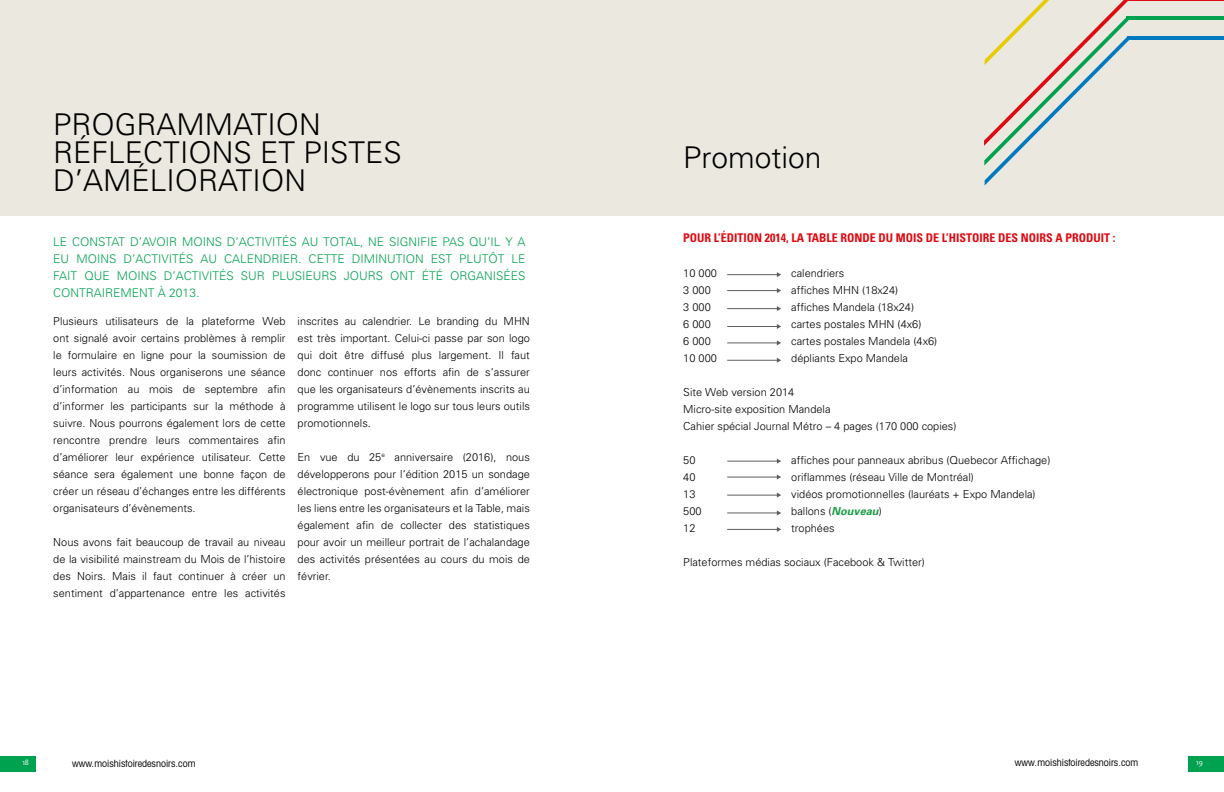
<style>
.page{position:relative;width:1224px;height:792px;background:#fff}
.page>*{position:absolute;margin:0;border:0;box-sizing:border-box;transform-origin:0 0}
.t1{font:300 30px/28px "Univers";color:#000}
.t2{font:300 12px "Univers";color:#00a14f}
.t3{font:700 condensed 12px "Univers";color:#de0a12}
.t4{font:300 11px/17px "Univers";color:#000;text-align:justify}
.t5{font:condensed 10px "Avant Garde";color:#000}
.t6{font:8px "Kievit Pro";color:#fff}
.s1{font-weight:700;font-style:italic;color:#1c9d47}
</style>
<div class="page">
<div style="left:0;top:756px;width:36px;height:16px;background:#00a14f"></div>
<div style="left:1188px;top:756px;width:36px;height:16px;background:#00a14f"></div>
<div style="left:612px;top:0;width:612px;height:216px;background:#ebe8e0"></div>
<hr style="left:727px;top:274px;width:51px;height:1px;background:#5c5d60">
<svg style="left:777px;top:272px;width:4px;height:5px"></svg>
<hr style="left:727px;top:290px;width:51px;height:1px;background:#5c5d60">
<svg style="left:777px;top:288px;width:4px;height:5px"></svg>
<hr style="left:727px;top:308px;width:51px;height:1px;background:#5c5d60">
<svg style="left:777px;top:306px;width:4px;height:5px"></svg>
<hr style="left:727px;top:326px;width:51px;height:1px;background:#5c5d60">
<svg style="left:777px;top:324px;width:4px;height:5px"></svg>
<hr style="left:727px;top:343px;width:51px;height:1px;background:#5c5d60">
<svg style="left:777px;top:340px;width:4px;height:5px"></svg>
<hr style="left:727px;top:360px;width:51px;height:1px;background:#5c5d60">
<svg style="left:777px;top:358px;width:4px;height:5px"></svg>
<hr style="left:727px;top:461px;width:51px;height:1px;background:#5c5d60">
<svg style="left:777px;top:459px;width:4px;height:5px"></svg>
<hr style="left:727px;top:477px;width:51px;height:1px;background:#5c5d60">
<svg style="left:777px;top:475px;width:4px;height:5px"></svg>
<hr style="left:727px;top:495px;width:51px;height:1px;background:#5c5d60">
<svg style="left:777px;top:493px;width:4px;height:5px"></svg>
<hr style="left:727px;top:513px;width:51px;height:1px;background:#5c5d60">
<svg style="left:777px;top:510px;width:4px;height:5px"></svg>
<hr style="left:727px;top:529px;width:51px;height:1px;background:#5c5d60">
<svg style="left:777px;top:527px;width:4px;height:5px"></svg>
<hr style="left:1127px;top:0;width:97px;height:1px;background:#de0a12">
<hr style="left:1127px;top:17px;width:97px;height:3px;background:#00a14f">
<hr style="left:1127px;top:36px;width:97px;height:4px;background:#007abf">
<svg style="left:984px;top:0;width:146px;height:186px"></svg>
<div style="left:0;top:0;width:612px;height:216px;background:#ebe8e0"></div>
<h1 class="t1" style="left:53px;top:110px;width:350px">PROGRAMMATION<br>RÉFLECTIONS ET PISTES<br>D’AMÉLIORATION</h1>
<p class="t2" style="left:53px;top:234px;width:28px">Le constat</p>
<p class="t2" style="left:130px;top:234px;width:20px">d’avoir</p>
<p class="t2" style="left:182px;top:234px;width:9px">moins</p>
<p class="t2" style="left:227px;top:234px;width:20px">d’activit</p>
<p class="t2" style="left:282px;top:234px;width:50px">és au total</p>
<p class="t2" style="left:360px;top:234px;width:36px">, ne signifie</p>
<p class="t2" style="left:443px;top:234px;width:8px">pas</p>
<p class="t2" style="left:469px;top:234px;width:56px">qu’il y a</p>
<p class="t2" style="left:53px;top:251px;width:32px">eu moins</p>
<p class="t2" style="left:123px;top:251px;width:20px">d’activit</p>
<p class="t2" style="left:179px;top:251px;width:54px">és au calen</p>
<p class="t2" style="left:263px;top:251px;width:16px">drier</p>
<p class="t2" style="left:298px;top:251px;width:26px">. Cette</p>
<p class="t2" style="left:352px;top:251px;width:16px">dimin</p>
<p class="t2" style="left:387px;top:251px;width:17px">ution</p>
<p class="t2" style="left:431px;top:251px;width:8px">est</p>
<p class="t2" style="left:459px;top:251px;width:60px">plutôt le</p>
<p class="t2" style="left:53px;top:268px;width:7px">fait</p>
<p class="t2" style="left:84px;top:268px;width:42px">que moins</p>
<p class="t2" style="left:164px;top:268px;width:20px">d’activit</p>
<p class="t2" style="left:219px;top:268px;width:110px">és sur plusieurs</p>
<p class="t2" style="left:344px;top:268px;width:32px">jours</p>
<p class="t2" style="left:390px;top:268px;width:9px">ont</p>
<p class="t2" style="left:422px;top:268px;width:37px">été organis</p>
<p class="t2" style="left:504px;top:268px;width:15px">ées</p>
<p class="t2" style="left:53px;top:285px;width:9px">contrairement</p>
<p class="t2" style="left:158px;top:285px;width:43px">à 2013.</p>
<p class="t4" style="left:53px;top:312px;width:234px">Plusieurs utilisateurs de la plateforme Web ont signalé avoir certains problèmes à remplir le formulaire en ligne pour la soumission de leurs activités. Nous organiserons une séance d’information au mois de septembre afin d’informer les participants sur la méthode à suivre. Nous pourrons également lors de cette rencontre prendre leurs commentaires afin d’améliorer leur expérience utilisateur. Cette séance sera également une bonne façon de créer un réseau d’échanges entre les différents organisateurs d’évènements.</p>
<p class="t4" style="left:53px;top:533px;width:234px">Nous avons fait beaucoup de travail au niveau de la visibilité mainstream du Mois de l’histoire des Noirs. Mais il faut continuer à créer un sentiment d’appartenance entre les activités</p>
<p class="t4" style="left:298px;top:312px;width:234px">inscrites au calendrier. Le branding du MHN est très important. Celui-ci passe par son logo qui doit être diffusé plus largement. Il faut donc continuer nos efforts afin de s’assurer que les organisateurs d’évènements inscrits au programme utilisent le logo sur tous leurs outils promotionnels.</p>
<p class="t4" style="left:298px;top:448px;width:234px">En vue du 25<sup>e</sup> anniversaire (2016), nous développerons pour l’édition 2015 un sondage électronique post-évènement afin d’améliorer les liens entre les organisateurs et la Table, mais également afin de collecter des statistiques pour avoir un meilleur portrait de l’achalandage des activités présentées au cours du mois de février.</p>
<h1 class="t1" style="left:683px;top:143px;width:140px">Promotion</h1>
<p class="t3" style="left:683px;top:230px;width:15px">POUR</p>
<p class="t3" style="left:714px;top:230px;width:403px">L’ÉDITION 2014, LA TABLE RONDE DU MOIS DE L’HISTOIRE DES NOIRS A PRODUIT :</p>
<p class="t4" style="left:683px;top:265px;width:35px">10 000</p>
<p class="t4" style="left:791px;top:265px;width:55px">calendriers</p>
<p class="t4" style="left:683px;top:282px;width:29px">3 000</p>
<p class="t4" style="left:791px;top:282px;width:108px">affiches MHN (18x24)</p>
<p class="t4" style="left:683px;top:299px;width:29px">3 000</p>
<p class="t4" style="left:791px;top:299px;width:124px">affiches Mandela (18x24)</p>
<p class="t4" style="left:683px;top:316px;width:29px">6 000</p>
<p class="t4" style="left:791px;top:316px;width:132px">cartes postales MHN (4x6)</p>
<p class="t4" style="left:683px;top:333px;width:29px">6 000</p>
<p class="t4" style="left:791px;top:333px;width:148px">cartes postales Mandela (4x6)</p>
<p class="t4" style="left:683px;top:350px;width:35px">10 000</p>
<p class="t4" style="left:791px;top:350px;width:118px">dépliants Expo Mandela</p>
<p class="t4" style="left:683px;top:384px;width:275px;text-align:left">Site Web version 2014<br>Micro-site exposition Mandela<br>Cahier spécial Journal Métro – 4 pages (170 000 copies)</p>
<p class="t4" style="left:683px;top:452px;width:14px">50</p>
<p class="t4" style="left:791px;top:452px;width:261px">affiches pour panneaux abribus (Quebecor Affichage)</p>
<p class="t4" style="left:683px;top:469px;width:14px">40</p>
<p class="t4" style="left:791px;top:469px;width:184px">oriflammes (réseau Ville de Montréal)</p>
<p class="t4" style="left:683px;top:486px;width:14px">13</p>
<p class="t4" style="left:791px;top:486px;width:246px">vidéos promotionnelles (lauréats + Expo Mandela)</p>
<p class="t4" style="left:683px;top:503px;width:20px">500</p>
<p class="t4" style="left:791px;top:503px;width:92px">ballons (<span class="s1">Nouveau</span>)</p>
<p class="t4" style="left:683px;top:520px;width:14px">12</p>
<p class="t4" style="left:791px;top:520px;width:45px">trophées</p>
<p class="t4" style="left:683px;top:554px;width:243px">Plateformes médias sociaux (Facebook &amp; Twitter)</p>
<p class="t6" style="left:22px;top:758px;width:8px">18</p>
<p class="t5" style="left:72px;top:757px;width:125px">www.moishistoiredesnoirs.com</p>
<p class="t5" style="left:1015px;top:756px;width:125px">www.moishistoiredesnoirs.com</p>
<p class="t6" style="left:1196px;top:758px;width:8px">19</p>
</div>
